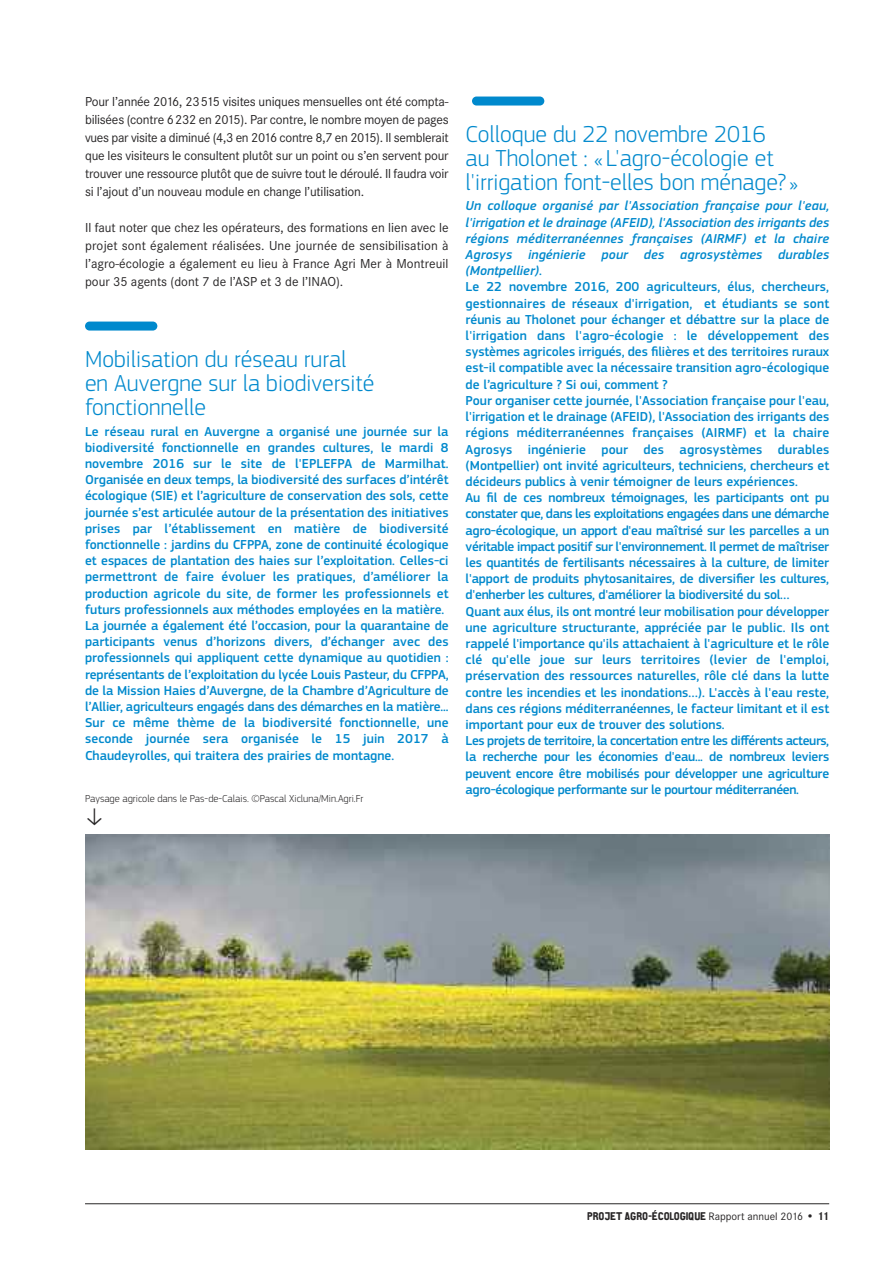
<style>
.page{position:relative;width:893px;height:1263px;background:#fff}
.page>*{position:absolute;margin:0;border:0;box-sizing:border-box;transform-origin:0 0}
.t1{font:300 24px/24px "PF Square Sans Pro";color:#0089cd}
.t2{font:500 13.5px/16.2px "PF Square Sans Pro";color:#0089cd}
.t3{font:13.5px/18px "Corporate S";letter-spacing:-.015em;color:#272526;text-align:justify}
.t4{font:11.25px "CA Aires Pro";color:#272526}
.t5{font:300 10.5px "PF Square Sans Pro";color:#272526}
.s1{font-style:italic}
.s2{font-family:"Corporate S"}
.s3{font-family:"Corporate S";font-weight:700;font-size:12px}
</style>
<div class="page">
<div style="left:85px;top:322px;width:72px;height:9px;background:#0089cd;border-radius:4px"></div>
<hr style="left:85px;top:1203px;width:744px;height:1px;background:#272526">
<div style="left:472px;top:97px;width:72px;height:9px;background:#0089cd;border-radius:4px"></div>
<img style="left:85px;top:835px;width:744px;height:315px">
<p class="t3" style="left:85px;top:92px;width:365px">Pour l’année 2016, 23515 visites uniques mensuelles ont été compta&shy;bilisées (contre 6232 en 2015). Par contre, le nombre moyen de pages vues par visite a diminué (4,3 en 2016 contre 8,7 en 2015). Il semblerait que les visiteurs le consultent plutôt sur un point ou s’en servent pour trouver une ressource plutôt que de suivre tout le déroulé. Il faudra voir si l’ajout d’un nouveau module en change l’utilisation.</p>
<p class="t3" style="left:85px;top:218px;width:365px">Il faut noter que chez les opérateurs, des formations en lien avec le projet sont également réalisées. Une journée de sensibilisation à l’agro-écologie a également eu lieu à France Agri Mer à Montreuil pour 35 agents (dont 7 de l’ASP et 3 de l’INAO).</p>
<h1 class="t1" style="left:85px;top:349px;width:291px">Mobilisation du réseau rural en Auvergne sur la biodiversité fonctionnelle</h1>
<p class="t2" style="left:85px;top:424px;width:365px">Le réseau rural en Auvergne a organisé une journée sur la biodiversité fonctionnelle en grandes cultures, le mardi 8 novembre 2016 sur le site de l'EPLEFPA de Marmilhat.<br>Organisée en deux temps, la biodiversité des surfaces d’intérêt écologique (SIE) et l’agriculture de conservation des sols, cette journée s’est articulée autour de la présentation des initiatives prises par l’établissement en matière de biodiversité fonctionnelle : jardins du CFPPA, zone de continuité écologique et espaces de plantation des haies sur l’exploitation. Celles-ci permettront de faire évoluer les pratiques, d’améliorer la production agricole du site, de former les professionnels et futurs professionnels aux méthodes employées en la matière.<br>La journée a également été l’occasion, pour la quarantaine de participants venus d’horizons divers, d’échanger avec des professionnels qui appliquent cette dynamique au quotidien : représentants de l’exploitation du lycée Louis Pasteur, du CFPPA, de la Mission Haies d’Auvergne, de la Chambre d’Agriculture de l’Allier, agriculteurs engagés dans des démarches en la matière...<br>Sur ce même thème de la biodiversité fonctionnelle, une seconde journée sera organisée le 15 juin 2017 à Chaudeyrolles, qui traitera des prairies de montagne.</p>
<p class="t5" style="left:85px;top:795px;width:280px">Paysage agricole dans le Pas-de-Calais. ©Pascal Xicluna/Min.Agri.Fr</p>
<h1 class="t1" style="left:466px;top:124px;width:334px">Colloque du 22 novembre 2016<br>au Tholonet : « L'agro-écologie et l'irrigation font-elles bon ménage?»</h1>
<p class="t2" style="left:466px;top:199px;width:365px"><span class="s1">Un colloque organisé par l'Association française pour l'eau, l'irrigation et le drainage (AFEID), l'Association des irrigants des régions méditerranéennes françaises (AIRMF) et la chaire Agrosys ingénierie pour des agrosystèmes durables (Montpellier)</span>.<br>Le 22 novembre 2016, 200 agriculteurs, élus, chercheurs, gestionnaires de réseaux d'irrigation, et étudiants se sont réunis au Tholonet pour échanger et débattre sur la place de l'irrigation dans l'agro-écologie : le développement des systèmes agricoles irrigués, des filières et des territoires ruraux est-il compatible avec la nécessaire transition agro-écologique de l’agriculture ? Si oui, comment ?<br>Pour organiser cette journée, l'Association française pour l'eau, l'irrigation et le drainage (AFEID), l'Association des irrigants des régions méditerranéennes françaises (AIRMF) et la chaire Agrosys ingénierie pour des agrosystèmes durables (Montpellier) ont invité agriculteurs, techniciens, chercheurs et décideurs publics à venir témoigner de leurs expériences.<br>Au fil de ces nombreux témoignages, les participants ont pu constater que, dans les exploitations engagées dans une démarche agro-écologique, un apport d'eau maîtrisé sur les parcelles a un véritable impact positif sur l'environnement. Il permet de maîtriser les quantités de fertilisants nécessaires à la culture, de limiter l'apport de produits phytosanitaires, de diversifier les cultures, d'enherber les cultures, d'améliorer la biodiversité du sol…<br>Quant aux élus, ils ont montré leur mobilisation pour développer une agriculture structurante, appréciée par le public. Ils ont rappelé l'importance qu'ils attachaient à l'agriculture et le rôle clé qu'elle joue sur leurs territoires (levier de l'emploi, préservation des ressources naturelles, rôle clé dans la lutte contre les incendies et les inondations…). L'accès à l'eau reste, dans ces régions méditerranéennes, le facteur limitant et il est important pour eux de trouver des solutions.<br>Les projets de territoire, la concertation entre les différents acteurs, la recherche pour les économies d'eau... de nombreux leviers peuvent encore être mobilisés pour développer une agriculture agro-écologique performante sur le pourtour méditerranéen.</p>
<p class="t4" style="left:588px;top:1212px;width:243px">PROJET AGRO-ÉCOLOGIQUE <span class="s2">Rapport annuel 2016</span> <span class="s3">• 11</span></p>
</div>
